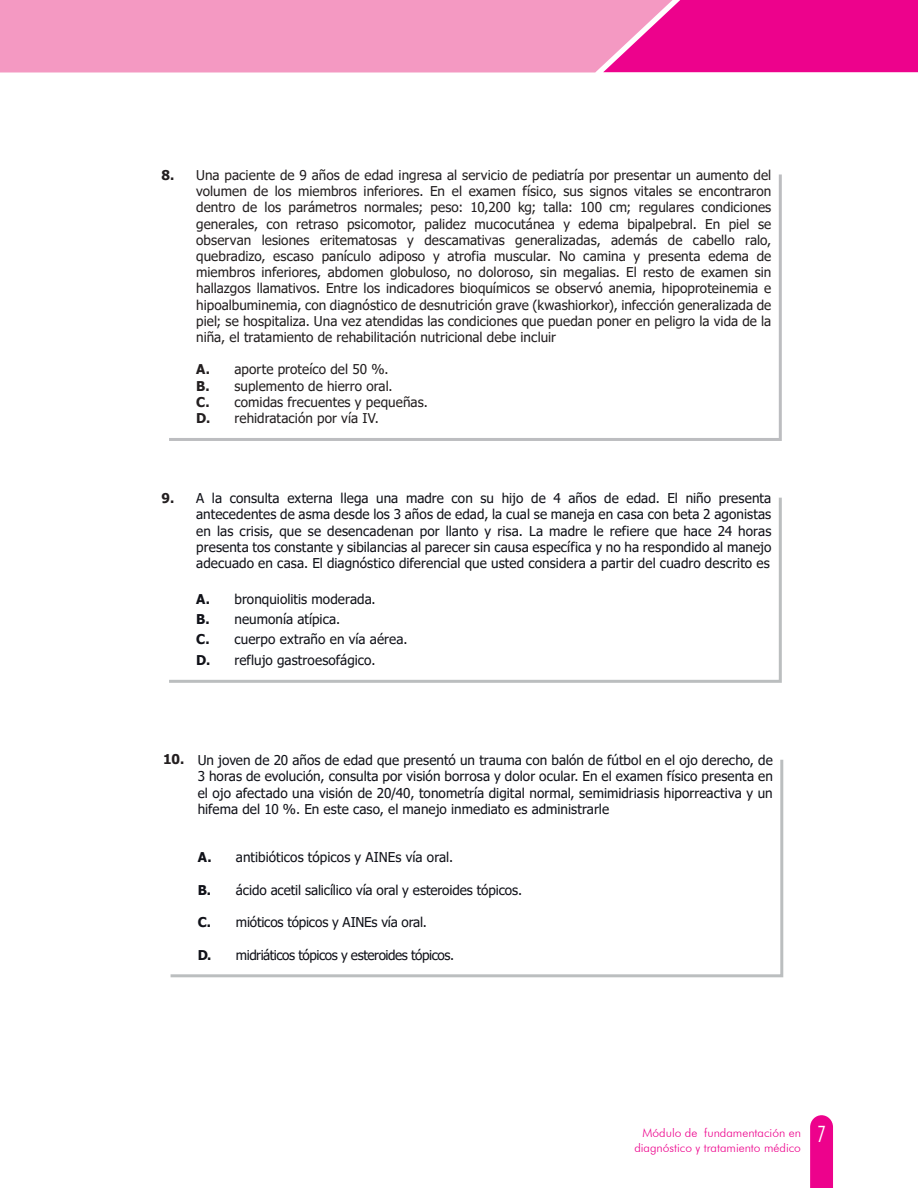
<style>
.page{position:relative;width:918px;height:1188px;background:#fff}
.page>*{position:absolute;margin:0;border:0;box-sizing:border-box;transform-origin:0 0}
.t1{font:13.5px/16.2px "Tahoma";letter-spacing:.005em;color:#231f20;text-align:justify}
.t2{font:13.5px/16.2px "Tahoma";color:#111219;text-align:justify}
.t3{font:13.5px "Tahoma";letter-spacing:-.035em;color:#111219}
.SUBTITULO{font:700 13.5px "Tahoma";color:#231f20}
.t4{font:300 12px/14.4px "Futura BT";color:#ed028c}
.s1{font-weight:700}
.s2{font-stretch:condensed;font-size:22.5px;color:#fff}
</style>
<div class="page">
<svg style="left:810px;top:1115px;width:23px;height:73px;background:#ed0c90"></svg>
<div style="left:673px;top:0;width:245px;height:72px;background:#ed028c"></div>
<div style="left:0;top:0;width:673px;height:72px;background:#f499c2"></div>
<svg style="left:169px;top:174px;width:613px;height:267px"></svg>
<svg style="left:169px;top:497px;width:613px;height:186px"></svg>
<svg style="left:170px;top:759px;width:614px;height:219px"></svg>
<p class="SUBTITULO" style="left:162px;top:165px;width:14px">8.</p>
<p class="t1" style="left:196px;top:168px;width:577px">Una paciente de 9 años de edad ingresa al servicio de pediatría por presentar un aumento del volumen de los miembros inferiores. En el examen físico, sus signos vitales se encontraron dentro de los parámetros normales; peso: 10,200 kg; talla: 100 cm; regulares condiciones generales, con retraso psicomotor, palidez mucocutánea y edema bipalpebral. En piel se observan lesiones eritematosas y descamativas generalizadas, además de cabello ralo, quebradizo, escaso panículo adiposo y atrofia muscular. No camina y presenta edema de miembros inferiores, abdomen globuloso, no doloroso, sin megalias. El resto de examen sin hallazgos llamativos. Entre los indicadores bioquímicos se observó anemia, hipoproteinemia e hipoalbuminemia, con diagnóstico de desnutrición grave (kwashiorkor), infección generalizada de piel; se hospitaliza. Una vez atendidas las condiciones que puedan poner en peligro la vida de la niña, el tratamiento de rehabilitación nutricional debe incluir</p>
<p class="t1" style="left:196px;top:362px;width:233px;text-align:left"><span class="s1">A.</span> aporte proteíco del 50 %.<br><span class="s1">B.</span> suplemento de hierro oral.<br><span class="s1">C.</span> comidas frecuentes y pequeñas.<br><span class="s1">D.</span> rehidratación por vía IV.</p>
<p class="SUBTITULO" style="left:162px;top:489px;width:14px">9.</p>
<p class="t2" style="left:196px;top:491px;width:577px">A la consulta externa llega una madre con su hijo de 4 años de edad. El niño presenta antecedentes de asma desde los 3 años de edad, la cual se maneja en casa con beta 2 agonistas en las crisis, que se desencadenan por llanto y risa. La madre le refiere que hace 24 horas presenta tos constante y sibilancias al parecer sin causa específica y no ha respondido al manejo adecuado en casa. El diagnóstico diferencial que usted considera a partir del cuadro descrito es</p>
<p class="t2" style="left:196px;top:590px;width:213px;line-height:20.1px;text-align:left"><span class="s1">A.</span> bronquiolitis moderada.<br><span class="s1">B.</span> neumonía atípica.<br><span class="s1">C.</span> cuerpo extraño en vía aérea.<br><span class="s1">D.</span> reflujo gastroesofágico.</p>
<p class="SUBTITULO" style="left:163px;top:750px;width:23px">10.</p>
<p class="t2" style="left:198px;top:753px;width:577px">Un joven de 20 años de edad que presentó un trauma con balón de fútbol en el ojo derecho, de 3 horas de evolución, consulta por visión borrosa y dolor ocular. En el examen físico presenta en el ojo afectado una visión de 20/40, tonometría digital normal, semimidriasis hiporreactiva y un hifema del 10 %. En este caso, el manejo inmediato es administrarle</p>
<p class="t2" style="left:198px;top:850px;width:257px"><span class="s1">A.</span> antibióticos tópicos y AINEs vía oral.</p>
<p class="t2" style="left:198px;top:883px;width:326px"><span class="s1">B.</span> ácido acetil salicílico vía oral y esteroides tópicos.</p>
<p class="t2" style="left:198px;top:915px;width:231px"><span class="s1">C.</span> mióticos tópicos y AINEs vía oral.</p>
<p class="t3" style="left:198px;top:946px;width:258px"><span class="s1">D.</span> midriáticos tópicos y esteroides tópicos.</p>
<p class="t4" style="left:634px;top:1126px;width:193px;text-indent:8px">Módulo de fundamentación en <span class="s2">7 </span>diagnóstico y tratamiento médico</p>
</div>
